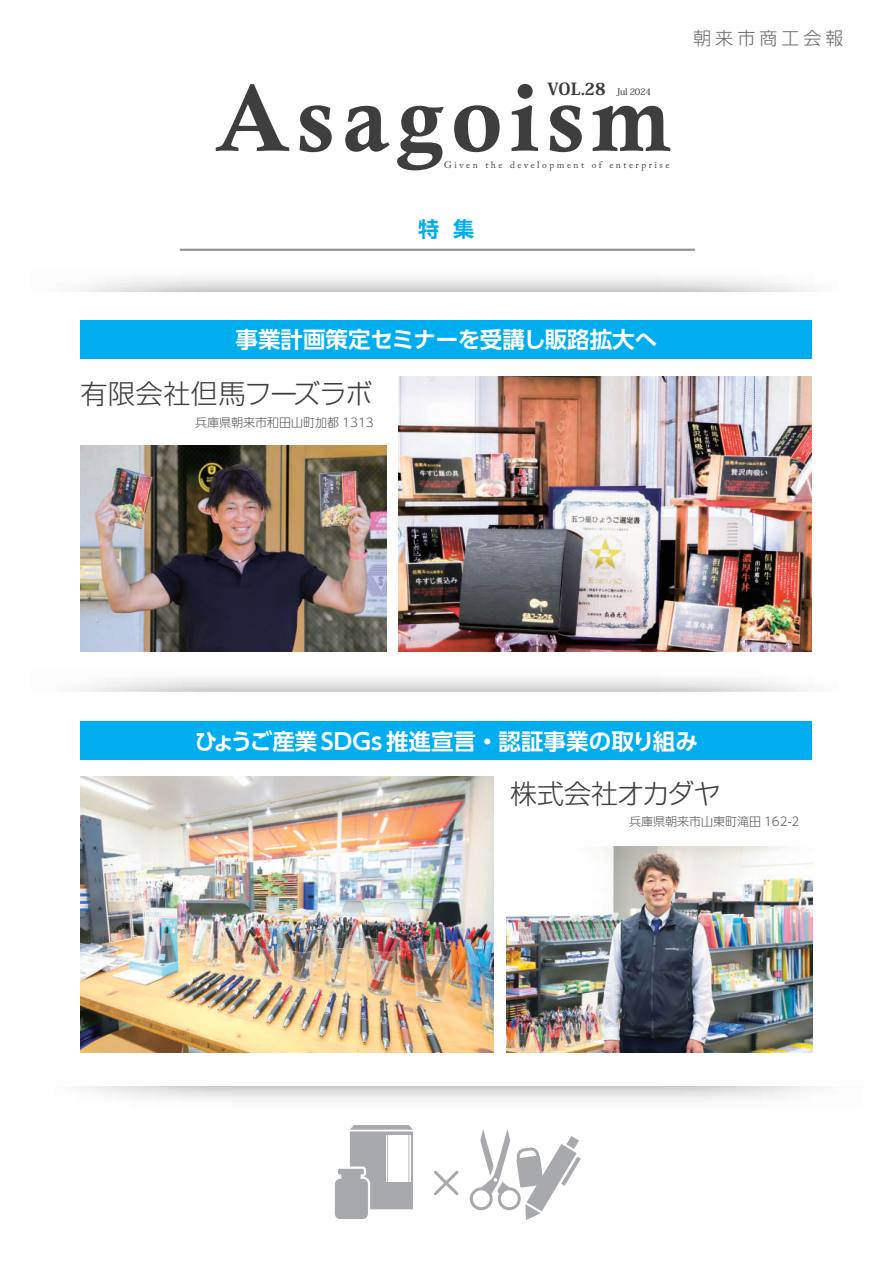
<style>
.page{position:relative;width:893px;height:1263px;background:#fff}
.page>*{position:absolute;margin:0;border:0;box-sizing:border-box;transform-origin:0 0}
.t1{font:94.5px "Calis MT Bol";letter-spacing:.075em;color:#3e3e3f}
.t2{font:300 27px "Shin Go Pro";letter-spacing:-.015em;color:#3e3e3f}
.t3{font:700 22.5px "UD Shin Go Pro De";color:#fff}
.t4{font:700 21px "UD Shin Go Pro De";color:#00aeef}
.t5{font:300 18px "UD Shin Go Pro";letter-spacing:.225em;color:#6c6d70}
.t6{font:800 16.5px "Koz Min Pro";color:#3e3e3f}
.t7{font:300 12px "UD Shin Go Pro";color:#57585a}
.t8{font:9.45px "Adobe Caslon Pro";letter-spacing:.27em;color:#3e3e3f}
.t9{font:500 9px "Koz Min Pro";letter-spacing:-.03em;color:#3e3e3f}
</style>
<div class="page">
<svg style="left:74px;top:277px;width:740px;height:14px"></svg>
<svg style="left:74px;top:678px;width:733px;height:14px"></svg>
<svg style="left:79px;top:1086px;width:740px;height:14px"></svg>
<div style="left:81px;top:321px;width:731px;height:38px;background:#00aeef"></div>
<div style="left:81px;top:721px;width:731px;height:39px;background:#00aeef"></div>
<hr style="left:181px;top:249px;width:513px;height:2px;background:#939598">
<svg style="left:434px;top:1170px;width:25px;height:26px"></svg>
<svg style="left:349px;top:1124px;width:65px;height:80px"></svg>
<div style="left:348px;top:1124px;width:67px;height:81px;border:1px solid #fff;border-radius:5px"></div>
<div style="left:349px;top:1130px;width:65px;height:80px;background:#a8a9ad"></div>
<div style="left:348px;top:1130px;width:67px;height:81px;border:2px solid #fff"></div>
<div style="left:386px;top:1135px;width:24px;height:47px;background:#fff"></div>
<hr style="left:387px;top:1135px;width:1px;height:47px;background:#bcbdc0">
<hr style="left:408px;top:1135px;width:1px;height:47px;background:#bcbdc0">
<svg style="left:334px;top:1165px;width:37px;height:54px"></svg>
<svg style="left:470px;top:1129px;width:111px;height:91px"></svg>
<img style="left:398px;top:376px;width:413px;height:276px">
<img style="left:81px;top:777px;width:413px;height:275px">
<img style="left:506px;top:846px;width:306px;height:206px">
<img style="left:81px;top:446px;width:306px;height:205px">
<p class="t6" style="left:547px;top:77px;width:60px">VOL.28</p>
<h1 class="t1" style="left:216px;top:64px;width:456px">Asagoism</h1>
<p class="t9" style="left:617px;top:86px;width:36px">Jul 2024</p>
<p class="t8" style="left:444px;top:160px;width:35px">Given</p>
<p class="t8" style="left:485px;top:160px;width:19px">the</p>
<p class="t8" style="left:510px;top:160px;width:76px">development</p>
<p class="t8" style="left:592px;top:160px;width:12px">o f</p>
<p class="t8" style="left:609px;top:160px;width:62px">enterprise</p>
<p class="t4" style="left:418px;top:212px;width:22px">特</p>
<p class="t4" style="left:453px;top:212px;width:22px">集</p>
<p class="t5" style="left:693px;top:24px;width:152px">朝来市商工会報</p>
<p class="t3" style="left:236px;top:321px;width:423px">事業計画策定セミナーを受講し販路拡大へ</p>
<p class="t2" style="left:81px;top:372px;width:293px">有限会社但馬フーズラボ</p>
<p class="t7" style="left:195px;top:413px;width:180px">兵庫県朝来市和田山町加都 1313</p>
<p class="t3" style="left:195px;top:723px;width:505px">ひょうご産業SDGs 推進宣言・認証事業の取り組み</p>
<p class="t2" style="left:510px;top:772px;width:212px">株式会社オカダヤ</p>
<p class="t7" style="left:629px;top:812px;width:172px">兵庫県朝来市山東町滝田 162-2</p>
</div>
